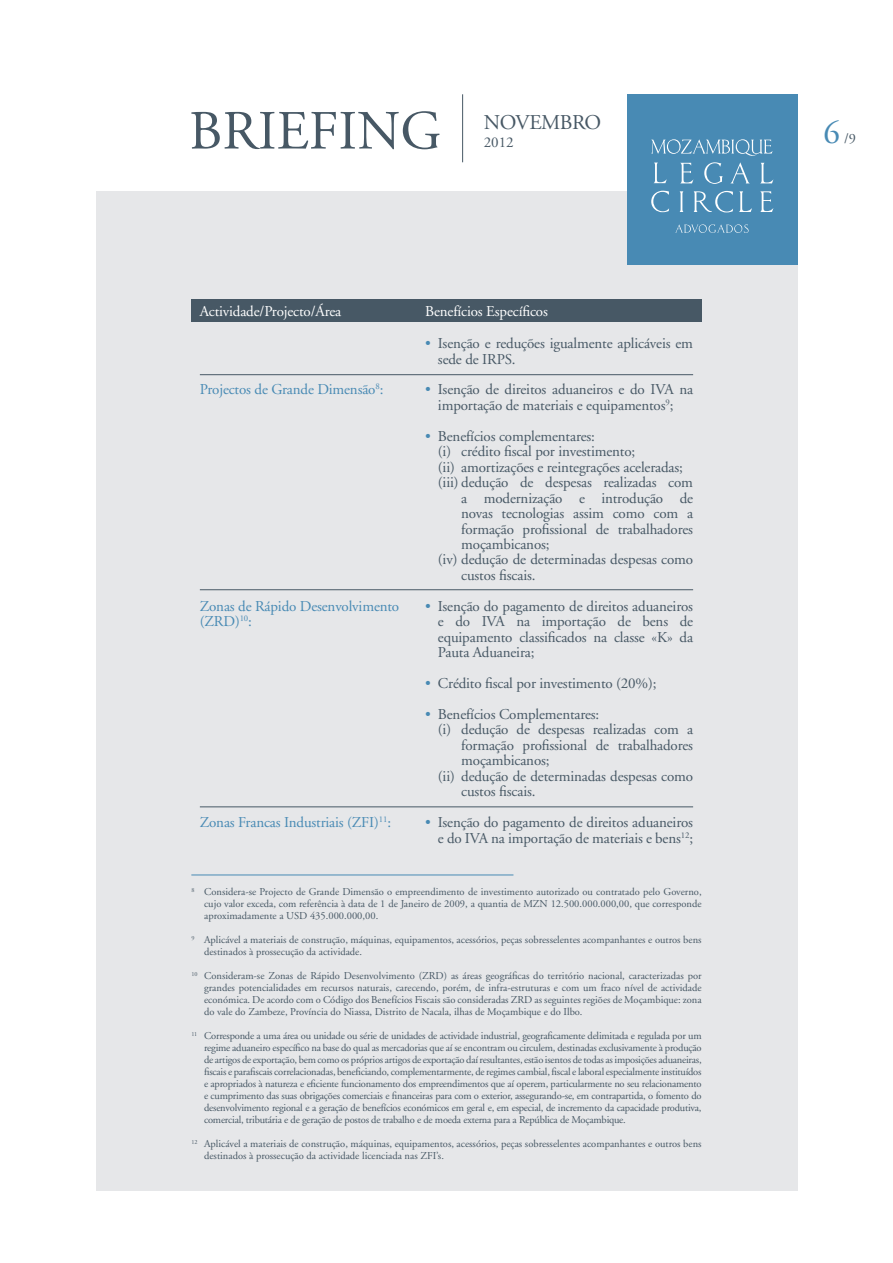
<style>
.page{position:relative;width:893px;height:1263px;background:#fff}
.page>*{position:absolute;margin:0;border:0;box-sizing:border-box;transform-origin:0 0}
.t1{font:55.2px "Adobe Garamond";color:#475865}
.t2{font:33px "Adobe Garamond";color:#488ab4}
.t3{font:21px "Adobe Garamond";letter-spacing:-.02em;color:#475865}
.t4{font:15px/15.5px "Adobe Garamond";letter-spacing:-.01em;color:#475865}
.t5{font:15px/15.5px "Adobe Garamond";letter-spacing:-.01em;color:#488ab4}
.t6{font:15px "Adobe Garamond";letter-spacing:-.01em;color:#fff}
.t7{font:14.25px "Adobe Garamond";color:#475865}
.t8{font:10.5px/12px "Adobe Garamond";color:#475865;text-align:justify}
.s1{color:#488ab4}
</style>
<div class="page">
<div style="left:96px;top:191px;width:701px;height:1000px;background:#e6e7e9"></div>
<hr style="left:462px;top:94px;width:1px;height:68px;background:#475865">
<div style="left:627px;top:94px;width:170px;height:170px;background:#488ab4"></div>
<svg style="left:651px;top:139px;width:122px;height:17px"></svg>
<svg style="left:680px;top:163px;width:13px;height:20px"></svg>
<svg style="left:704px;top:162px;width:19px;height:22px"></svg>
<svg style="left:731px;top:162px;width:18px;height:21px"></svg>
<svg style="left:761px;top:163px;width:12px;height:20px"></svg>
<svg style="left:654px;top:163px;width:13px;height:20px"></svg>
<svg style="left:680px;top:191px;width:3px;height:21px"></svg>
<svg style="left:694px;top:191px;width:39px;height:21px"></svg>
<svg style="left:739px;top:191px;width:13px;height:21px"></svg>
<svg style="left:760px;top:191px;width:13px;height:21px"></svg>
<svg style="left:651px;top:191px;width:18px;height:21px"></svg>
<svg style="left:675px;top:224px;width:74px;height:9px"></svg>
<hr style="left:191px;top:874px;width:322px;height:1px;background:#488ab4">
<div style="left:191px;top:300px;width:511px;height:22px;background:#475865"></div>
<hr style="left:200px;top:374px;width:493px;height:1px;background:#475865">
<hr style="left:200px;top:589px;width:493px;height:1px;background:#475865">
<hr style="left:200px;top:807px;width:493px;height:1px;background:#475865">
<h1 class="t1" style="left:189px;top:101px;width:184px">Briefing</h1>
<h3 class="t3" style="left:484px;top:111px;width:119px">NOVEMBRO</h3>
<h3 class="t4" style="left:484px;top:135px;width:31px">2012</h3>
<h3 class="t6" style="left:200px;top:303px;width:143px">Actividade/Projecto/Área</h3>
<h3 class="t5" style="left:200px;top:382px;width:185px">Projectos de Grande Dimensão<sup>8</sup>:</h3>
<h3 class="t5" style="left:200px;top:599px;width:201px">Zonas de Rápido Desenvolvimento (ZRD)<sup>10</sup>:</h3>
<h3 class="t5" style="left:200px;top:815px;width:193px">Zonas Francas Industriais (ZFI)<sup>11</sup>:</h3>
<h3 class="t6" style="left:425px;top:303px;width:124px">Benefícios Específicos</h3>
<h3 class="t4" style="left:438px;top:336px;width:257px;text-indent:-13px"><span class="s1">•</span> Isenção e reduções igualmente aplicáveis em sede de IRPS.</h3>
<h3 class="t4" style="left:425px;top:382px;width:269px;text-align:center"><span class="s1">•</span> Isenção de direitos aduaneiros e do IVA na importação de materiais e equipamentos<sup>9</sup>;</h3>
<h3 class="t4" style="left:425px;top:429px;width:171px"><span class="s1">•</span> Benefícios complementares:</h3>
<h3 class="t4" style="left:438px;top:444px;width:199px">(i) crédito fiscal por investimento;</h3>
<h3 class="t4" style="left:438px;top:460px;width:246px">(ii) amortizações e reintegrações aceleradas;</h3>
<h3 class="t4" style="left:438px;top:475px;width:257px">(iii) dedução de despesas realizadas com</h3>
<h3 class="t4" style="left:461px;top:490px;width:233px">a modernização e introdução de</h3>
<h3 class="t4" style="left:461px;top:506px;width:233px">novas tecnologias assim como com a</h3>
<h3 class="t4" style="left:461px;top:521px;width:233px">formação profissional de trabalhadores</h3>
<h3 class="t4" style="left:461px;top:537px;width:90px">moçambicanos;</h3>
<h3 class="t4" style="left:438px;top:552px;width:257px">(iv) dedução de determinadas despesas como</h3>
<h3 class="t4" style="left:461px;top:568px;width:76px">custos fiscais.</h3>
<h3 class="t4" style="left:438px;top:599px;width:257px;text-align:justify;text-indent:-13px"><span class="s1">•</span> Isenção do pagamento de direitos aduaneiros e do IVA na importação de bens de equipamento classificados na classe «K» da Pauta Aduaneira;</h3>
<h3 class="t4" style="left:425px;top:676px;width:233px"><span class="s1">•</span> Crédito fiscal por investimento (20%);</h3>
<h3 class="t4" style="left:425px;top:707px;width:176px"><span class="s1">•</span> Benefícios Complementares:</h3>
<h3 class="t4" style="left:438px;top:722px;width:257px">(i) dedução de despesas realizadas com a</h3>
<h3 class="t4" style="left:461px;top:738px;width:233px">formação profissional de trabalhadores</h3>
<h3 class="t4" style="left:461px;top:753px;width:90px">moçambicanos;</h3>
<h3 class="t4" style="left:438px;top:769px;width:257px">(ii) dedução de determinadas despesas como</h3>
<h3 class="t4" style="left:461px;top:784px;width:76px">custos fiscais.</h3>
<h3 class="t4" style="left:425px;top:815px;width:269px;text-align:right"><span class="s1">•</span> Isenção do pagamento de direitos aduaneiros e do IVA na importação de materiais e bens<sup>12</sup>;</h3>
<p class="t8" style="left:204px;top:886px;width:499px;text-indent:-13px"><sup>8</sup> Considera-se Projecto de Grande Dimensão o empreendimento de investimento autorizado ou contratado pelo Governo, cujo valor exceda, com referência à data de 1 de Janeiro de 2009, a quantia de MZN 12.500.000.000,00, que corresponde aproximadamente a USD 435.000.000,00.</p>
<p class="t8" style="left:204px;top:934px;width:499px;text-indent:-13px"><sup>9</sup> Aplicável a materiais de construção, máquinas, equipamentos, acessórios, peças sobresselentes acompanhantes e outros bens destinados à prossecução da actividade.</p>
<p class="t8" style="left:204px;top:970px;width:499px;text-indent:-13px"><sup>10</sup> Consideram-se Zonas de Rápido Desenvolvimento (ZRD) as áreas geográficas do território nacional, caracterizadas por grandes potencialidades em recursos naturais, carecendo, porém, de infra-estruturas e com um fraco nível de actividade económica. De acordo com o Código dos Benefícios Fiscais são consideradas ZRD as seguintes regiões de Moçambique: zona do vale do Zambeze, Província do Niassa, Distrito de Nacala, ilhas de Moçambique e do Ilbo.</p>
<p class="t8" style="left:204px;top:1030px;width:499px;text-indent:-13px"><sup>11</sup> Corresponde a uma área ou unidade ou série de unidades de actividade industrial, geograficamente delimitada e regulada por um regime aduaneiro específico na base do qual as mercadorias que aí se encontram ou circulem, destinadas exclusivamente à produção de artigos de exportação, bem como os próprios artigos de exportação daí resultantes, estão isentos de todas as imposições aduaneiras, fiscais e parafiscais correlacionadas, beneficiando, complementarmente, de regimes cambial, fiscal e laboral especialmente instituídos e apropriados à natureza e eficiente funcionamento dos empreendimentos que aí operem, particularmente no seu relacionamento e cumprimento das suas obrigações comerciais e financeiras para com o exterior, assegurando-se, em contrapartida, o fomento do desenvolvimento regional e a geração de benefícios económicos em geral e, em especial, de incremento da capacidade produtiva, comercial, tributária e de geração de postos de trabalho e de moeda externa para a República de Moçambique.</p>
<p class="t8" style="left:204px;top:1138px;width:499px;text-indent:-13px"><sup>12</sup> Aplicável a materiais de construção, máquinas, equipamentos, acessórios, peças sobresselentes acompanhantes e outros bens destinados à prossecução da actividade licenciada nas ZFI’s.</p>
<h2 class="t2" style="left:823px;top:115px;width:18px">6</h2>
<h3 class="t7" style="left:844px;top:131px;width:13px">/9</h3>
</div>
